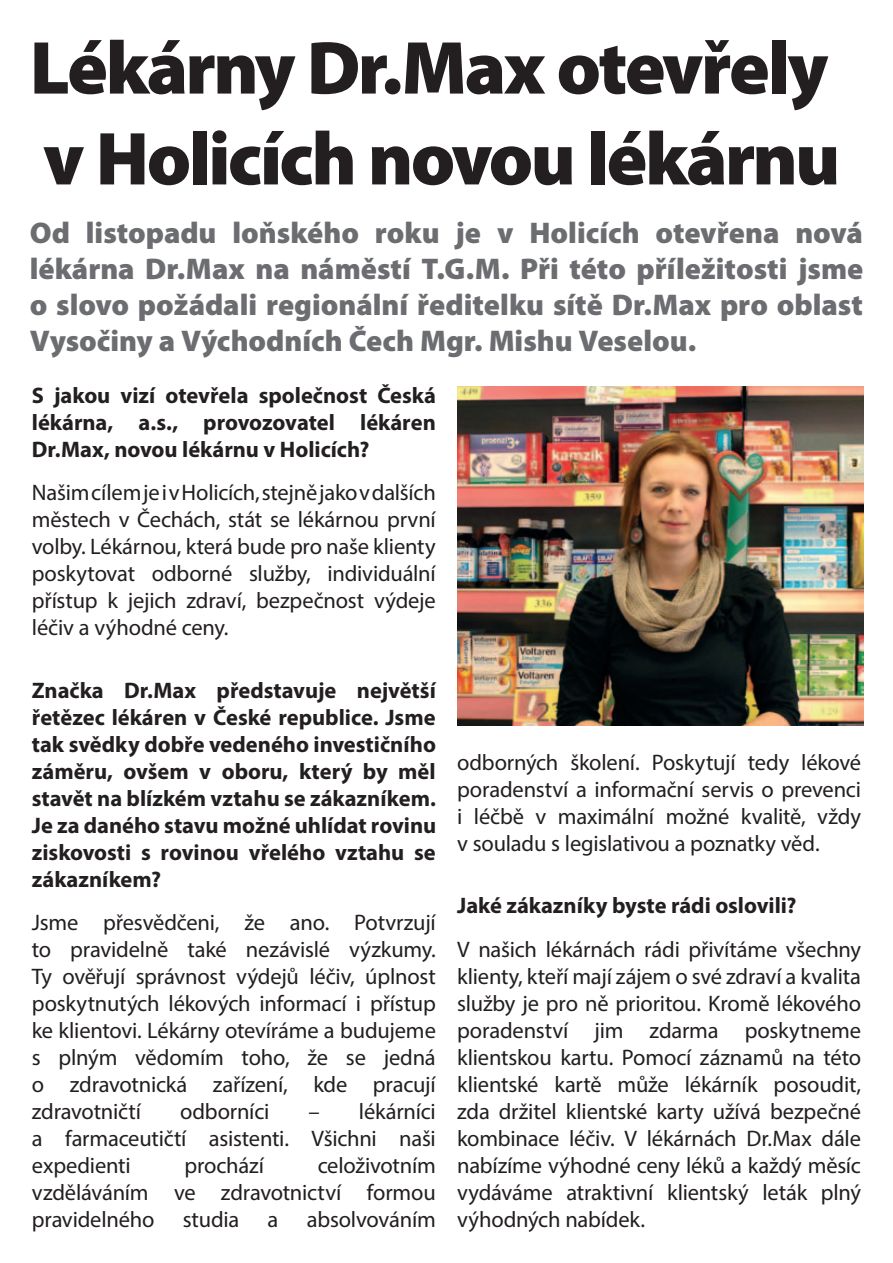
<style>
.page{position:relative;width:893px;height:1263px;background:#fff}
.page>*{position:absolute;margin:0;border:0;box-sizing:border-box;transform-origin:0 0}
.t1{font:900 75.75px/90.9px "Myriad Pro";letter-spacing:-.035em;color:#231f20}
.t2{font:900 30px/36px "Myriad Pro";color:#6c6d70;text-align:justify}
.t3{font:22.5px/27px "Myriad Pro";letter-spacing:-.01em;color:#231f20;text-align:justify}
.t4{font:700 22.5px/27px "Myriad Pro";color:#231f20;text-align:justify}
</style>
<div class="page">
<img style="left:457px;top:387px;width:407px;height:338px">
<h1 class="t1" style="left:30px;top:23px;width:812px">Lékárny Dr.Max otevřely v Holicích novou lékárnu</h1>
<h2 class="t2" style="left:30px;top:215px;width:835px">Od listopadu loňského roku je v Holicích otevřena nová lékárna Dr.Max na náměstí T.G.M. Při této příležitosti jsme o slovo požádali regionální ředitelku sítě Dr.Max pro oblast Vysočiny a Východních Čech Mgr. Mishu Veselou.</h2>
<p class="t4" style="left:32px;top:381px;width:406px">S jakou vizí otevřela společnost Česká lékárna, a.s., provozovatel lékáren Dr.Max, novou lékárnu v Holicích?</p>
<p class="t3" style="left:32px;top:479px;width:405px">Našim cílem je i v Holicích, stejně jako v dalších městech v Čechách, stát se lékárnou první volby. Lékárnou, která bude pro naše klienty poskytovat odborné služby, individuální přístup k jejich zdraví, bezpečnost výdeje léčiv a výhodné ceny.</p>
<p class="t4" style="left:32px;top:676px;width:406px">Značka Dr.Max představuje největší řetězec lékáren v České republice. Jsme tak svědky dobře vedeného investičního záměru, ovšem v oboru, který by měl stavět na blízkém vztahu se zákazníkem.<br>Je za daného stavu možné uhlídat rovinu ziskovosti s rovinou vřelého vztahu se zákazníkem?</p>
<p class="t3" style="left:32px;top:909px;width:406px">Jsme přesvědčeni, že ano. Potvrzují to pravidelně také nezávislé výzkumy.<br>Ty ověřují správnost výdejů léčiv, úplnost poskytnutých lékových informací i přístup ke klientovi. Lékárny otevíráme a budujeme s plným vědomím toho, že se jedná o zdravotnická zařízení, kde pracují zdravotničtí</p>
<p class="t3" style="left:32px;top:1098px;width:405px;text-indent:277px">– lékárníci a farmaceutičtí asistenti. Všichni naši expedienti</p>
<p class="t3" style="left:180px;top:1098px;width:91px">odborníci</p>
<p class="t3" style="left:32px;top:1152px;width:405px;text-indent:286px">celoživotním vzděláváním ve zdravotnictví formou pravidelného</p>
<p class="t3" style="left:184px;top:1152px;width:81px">prochází</p>
<p class="t3" style="left:183px;top:1206px;width:58px">studia</p>
<p class="t3" style="left:268px;top:1206px;width:12px">a</p>
<p class="t3" style="left:307px;top:1206px;width:131px">absolvováním</p>
<p class="t3" style="left:457px;top:748px;width:405px">odborných školení. Poskytují tedy lékové poradenství a informační servis o prevenci i léčbě v maximální možné kvalitě, vždy v souladu s legislativou a poznatky věd.</p>
<p class="t4" style="left:457px;top:892px;width:341px">Jaké zákazníky byste rádi oslovili?</p>
<p class="t3" style="left:457px;top:935px;width:405px">V našich lékárnách rádi přivítáme všechny klienty, kteří mají zájem o své zdraví a kvalita služby je pro ně prioritou. Kromě lékového poradenství jim zdarma poskytneme klientskou kartu. Pomocí záznamů na této klientské kartě může lékárník posoudit, zda držitel klientské karty užívá bezpečné kombinace léčiv. V lékárnách Dr.Max dále nabízíme výhodné ceny léků a každý měsíc vydáváme atraktivní klientský leták plný výhodných nabídek.</p>
</div>
